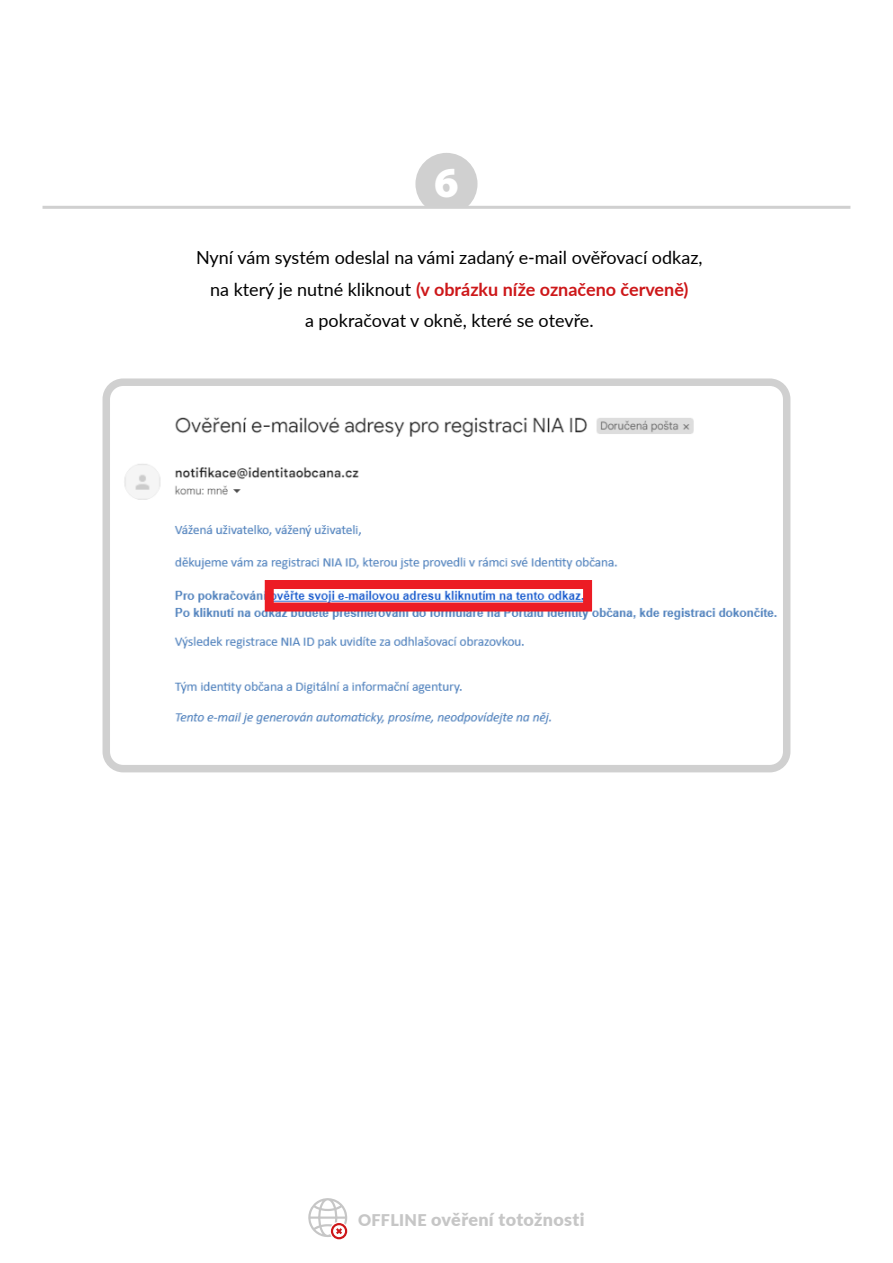
<style>
.page{position:relative;width:893px;height:1263px;background:#fff}
.page>*{position:absolute;margin:0;border:0;box-sizing:border-box;transform-origin:0 0}
.t1{font:900 42.75px "Myriad Pro";color:#fff}
.t2{font:18px/31.5px "Lato";color:#000;text-align:center}
.t3{font:900 18px "Lato";letter-spacing:.02em;color:#c6c6c6}
.s1{font-weight:700;color:#cd1719}
.s2{font-size:16.2px}
</style>
<div class="page">
<div style="left:415px;top:153px;width:62px;height:62px;background:#d0d0d0;border-radius:50%"></div>
<div style="left:404px;top:207px;width:85px;height:43px;background:#fff"></div>
<hr style="left:43px;top:206px;width:807px;height:3px;background:#d0d0d0">
<img style="left:112px;top:387px;width:669px;height:376px">
<div style="left:103px;top:378px;width:687px;height:394px;border:8px solid #d0d0d0;border-radius:17px"></div>
<svg style="left:308px;top:1198px;width:39px;height:41px"></svg>
<h1 class="t1" style="left:434px;top:154px;width:26px">6</h1>
<p class="t2" style="left:196px;top:241px;width:508px">Nyní vám systém odeslal na vámi zadaný e-mail ověřovací odkaz, na který je nutné kliknout <span class="s1">(v obrázku níže označeno červeně)<br></span>a pokračovat v okně, které se otevře.</p>
<p class="t3" style="left:358px;top:1206px;width:228px"><span class="s2">OFFLINE</span> ověření totožnosti</p>
</div>
